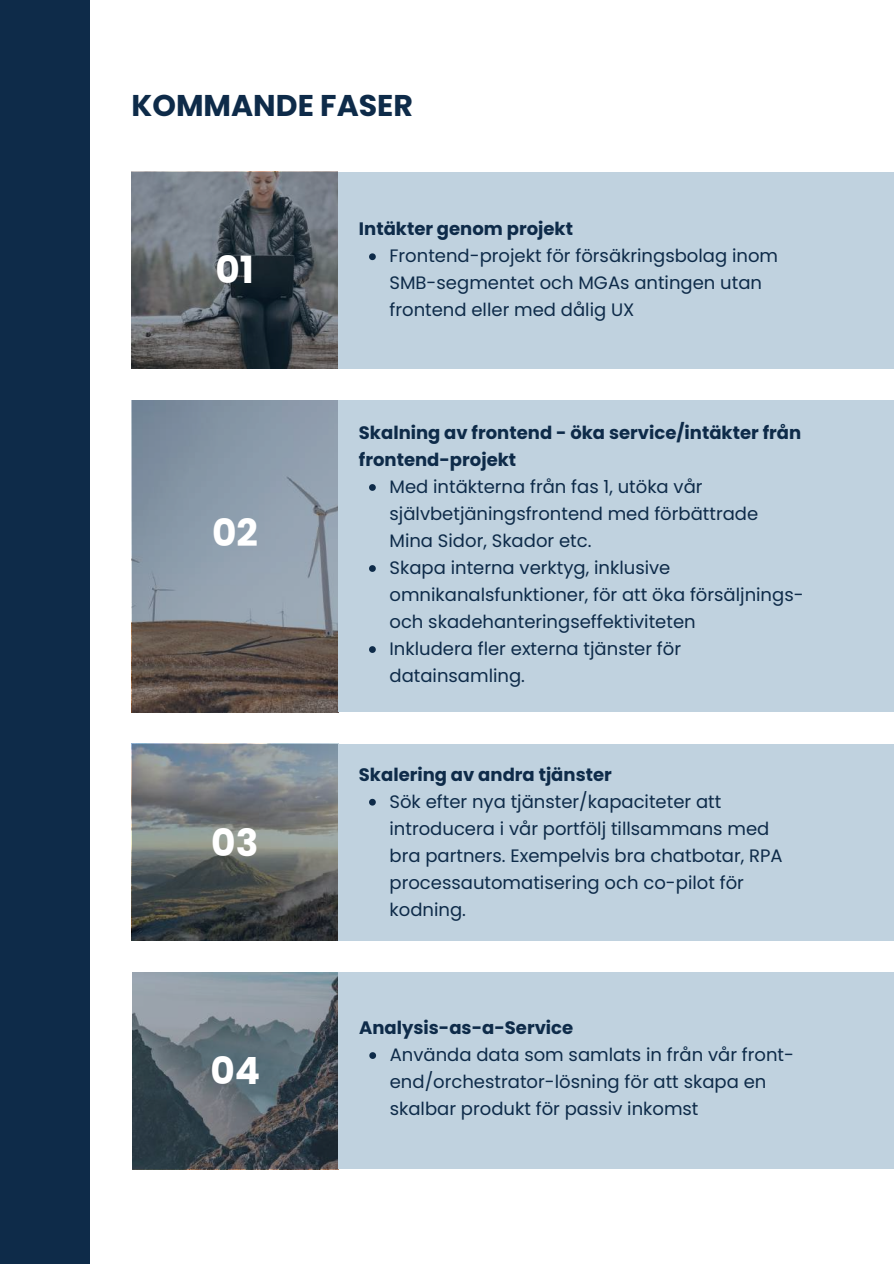
<style>
.page{position:relative;width:894px;height:1264px;background:#fff}
.page>*{position:absolute;margin:0;border:0;box-sizing:border-box;transform-origin:0 0}
.t1{font:700 37.5px "Poppins";color:#fff}
.t2{font:700 30px "Poppins";color:#0e2b49}
.t3{font:18px/27px "Poppins";color:#0e2b49}
.t4{font:700 18px/27px "Poppins";color:#0e2b49}
</style>
<div class="page">
<div style="left:0;top:0;width:89px;height:1263px;background:#0e2b49"></div>
<div style="left:338px;top:172px;width:555px;height:197px;background:#c0d2df"></div>
<svg style="left:131px;top:172px;width:207px;height:196px;background:#585e64"></svg>
<svg style="left:132px;top:400px;width:206px;height:312px;background:#7e858e"></svg>
<svg style="left:132px;top:744px;width:206px;height:196px;background:#666c6e"></svg>
<svg style="left:132px;top:972px;width:206px;height:197px;background:#5c6870"></svg>
<svg style="left:369px;top:253px;width:6px;height:7px"></svg>
<div style="left:338px;top:400px;width:555px;height:312px;background:#c0d2df"></div>
<svg style="left:369px;top:484px;width:6px;height:7px"></svg>
<svg style="left:369px;top:565px;width:6px;height:7px"></svg>
<svg style="left:369px;top:646px;width:6px;height:7px"></svg>
<div style="left:338px;top:743px;width:555px;height:197px;background:#c0d2df"></div>
<svg style="left:369px;top:798px;width:6px;height:7px"></svg>
<div style="left:338px;top:972px;width:555px;height:197px;background:#c0d2df"></div>
<svg style="left:369px;top:1052px;width:7px;height:6px"></svg>
<h2 class="t2" style="left:131px;top:84px;width:283px">KOMMANDE FASER</h2>
<h1 class="t1" style="left:215px;top:244px;width:40px">01</h1>
<h1 class="t1" style="left:212px;top:507px;width:47px">02</h1>
<h1 class="t1" style="left:211px;top:816px;width:49px">03</h1>
<h1 class="t1" style="left:210px;top:1045px;width:51px">04</h1>
<p class="t4" style="left:359px;top:215px;width:216px">Intäkter genom projekt</p>
<p class="t3" style="left:389px;top:242px;width:390px">Frontend-projekt för försäkringsbolag inom<br>SMB-segmentet och MGAs antingen utan frontend eller med dålig UX</p>
<p class="t4" style="left:359px;top:419px;width:443px">Skalning av frontend - öka service/intäkter från frontend-projekt</p>
<p class="t3" style="left:389px;top:473px;width:415px">Med intäkterna från fas 1, utöka vår självbetjäningsfrontend med förbättrade Mina Sidor, Skador etc.<br>Skapa interna verktyg, inklusive omnikanalsfunktioner, för att öka försäljnings&shy;och skadehanteringseffektiviteten<br>Inkludera fler externa tjänster för datainsamling.</p>
<p class="t4" style="left:359px;top:761px;width:254px">Skalering av andra tjänster</p>
<p class="t3" style="left:389px;top:788px;width:394px">Sök efter nya tjänster/kapaciteter att introducera i vår portfölj tillsammans med bra partners. Exempelvis bra chatbotar, RPA processautomatisering och co-pilot för kodning.</p>
<p class="t4" style="left:359px;top:1014px;width:215px">Analysis-as-a-Service</p>
<p class="t3" style="left:389px;top:1041px;width:405px">Använda data som samlats in från vår front&shy;end/orchestrator-lösning för att skapa en skalbar produkt för passiv inkomst</p>
</div>
